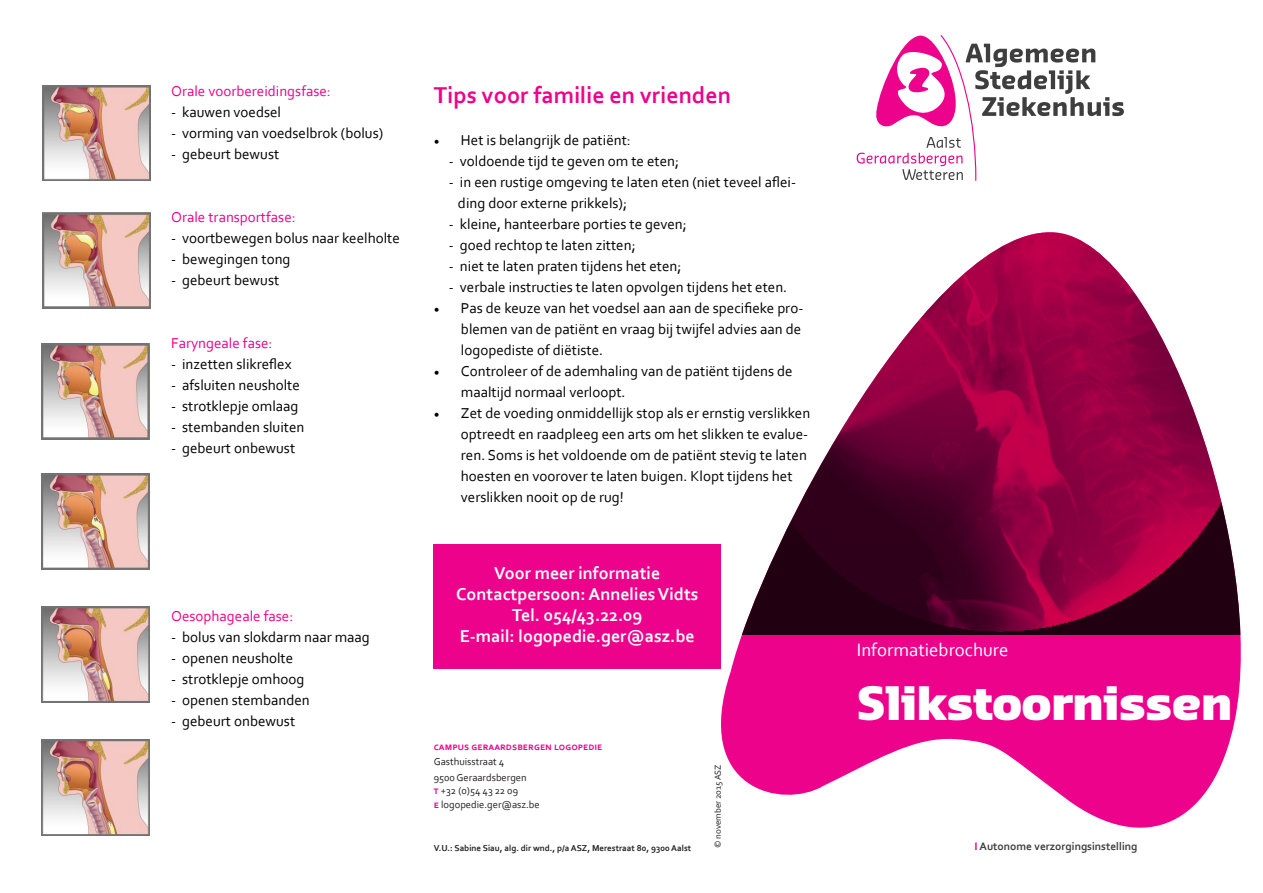
<style>
.page{position:relative;width:1263px;height:893px;background:#fff}
.page>*{position:absolute;margin:0;border:0;box-sizing:border-box;transform-origin:0 0}
.BR_A4_COVER_titel1{font:900 45px "Sansa Pro";color:#fff}
.t1{font:700 24px "Corbel";color:#ed028c}
.BR_A4_COVER_titel2{font:18.75px "Corbel";color:#fff}
.t2{font:700 18px "Corbel";color:#fff}
.t3{font:15px/21px "Corbel";color:#000}
.t4{font:15px "Corbel";color:#ed028c}
.t5{font:700 11.4px "Corbel";color:#3e3e3f}
.t6{font:10.5px "Corbel";color:#231f20}
.t7{font:700 10.5px "Corbel";color:#ed028c}
.t8{font:700 9px "Corbel";color:#231f20}
.t9{font:9px "Corbel";color:#231f20}
.s1{font-family:"Minion Pro"}
.s2{font-weight:700;color:#ed028c}
.s3{color:#ed028c}
</style>
<div class="page">
<svg style="left:713px;top:544px;width:528px;height:284px;fill:#ed028c"></svg>
<img style="left:742px;top:232px;width:499px;height:403px">
<svg style="left:857px;top:35px;width:267px;height:146px"></svg>
<div style="left:434px;top:545px;width:287px;height:124px;background:#ed028c"></div>
<img style="left:43px;top:85px;width:108px;height:96px">
<img style="left:43px;top:213px;width:108px;height:96px">
<img style="left:41px;top:473px;width:109px;height:96px">
<img style="left:41px;top:607px;width:109px;height:96px">
<img style="left:41px;top:343px;width:109px;height:96px">
<img style="left:41px;top:740px;width:109px;height:96px">
<p class="t4" style="left:171px;top:82px;width:161px">Orale voorbereidingsfase:</p>
<p class="t3" style="left:171px;top:101px;width:111px">- kauwen voedsel</p>
<p class="t3" style="left:171px;top:122px;width:214px">- vorming van voedselbrok (bolus)</p>
<p class="t3" style="left:171px;top:143px;width:110px">- gebeurt bewust</p>
<p class="t4" style="left:171px;top:208px;width:126px">Orale transportfase:</p>
<p class="t3" style="left:171px;top:227px;width:230px">- voortbewegen bolus naar keelholte</p>
<p class="t3" style="left:171px;top:248px;width:121px">- bewegingen tong</p>
<p class="t3" style="left:171px;top:269px;width:110px">- gebeurt bewust</p>
<p class="t4" style="left:171px;top:334px;width:103px">Faryngeale fase:</p>
<p class="t3" style="left:171px;top:353px;width:122px">- inzetten slikreflex</p>
<p class="t3" style="left:171px;top:374px;width:130px">- afsluiten neusholte</p>
<p class="t3" style="left:171px;top:395px;width:129px">- strotklepje omlaag</p>
<p class="t3" style="left:171px;top:416px;width:135px">- stembanden sluiten</p>
<p class="t3" style="left:171px;top:437px;width:126px">- gebeurt onbewust</p>
<p class="t4" style="left:171px;top:607px;width:124px">Oesophageale fase:</p>
<p class="t3" style="left:171px;top:626px;width:200px">- bolus van slokdarm naar maag</p>
<p class="t3" style="left:171px;top:647px;width:124px">- openen neusholte</p>
<p class="t3" style="left:171px;top:668px;width:135px">- strotklepje omhoog</p>
<p class="t3" style="left:171px;top:689px;width:140px">- openen stembanden</p>
<p class="t3" style="left:171px;top:710px;width:126px">- gebeurt onbewust</p>
<p class="t1" style="left:434px;top:80px;width:299px">Tips voor familie en vrienden</p>
<p class="t3" style="left:434px;top:129px;width:198px"><span class="s1">•</span> Het is belangrijk de patiënt:</p>
<p class="t3" style="left:449px;top:150px;width:232px">- voldoende tijd te geven om te eten;</p>
<p class="t3" style="left:449px;top:171px;width:349px">- in een rustige omgeving te laten eten (niet teveel aflei-</p>
<p class="t3" style="left:458px;top:192px;width:171px">ding door externe prikkels);</p>
<p class="t3" style="left:449px;top:213px;width:239px">- kleine, hanteerbare porties te geven;</p>
<p class="t3" style="left:449px;top:234px;width:188px">- goed rechtop te laten zitten;</p>
<p class="t3" style="left:449px;top:255px;width:234px">- niet te laten praten tijdens het eten;</p>
<p class="t3" style="left:449px;top:276px;width:340px">- verbale instructies te laten opvolgen tijdens het eten.</p>
<p class="t3" style="left:461px;top:297px;width:344px;text-indent:-27px"><span class="s1">•</span> Pas de keuze van het voedsel aan aan de specifieke pro&shy;blemen van de patiënt en vraag bij twijfel advies aan de logopediste of diëtiste.</p>
<p class="t3" style="left:461px;top:360px;width:333px;text-indent:-27px"><span class="s1">•</span> Controleer of de ademhaling van de patiënt tijdens de maaltijd normaal verloopt.</p>
<p class="t3" style="left:461px;top:402px;width:351px;text-indent:-27px"><span class="s1">•</span> Zet de voeding onmiddellijk stop als er ernstig verslikken optreedt en raadpleeg een arts om het slikken te evalue&shy;ren. Soms is het voldoende om de patiënt stevig te laten hoesten en voorover te laten buigen. Klopt tijdens het verslikken nooit op de rug!</p>
<p class="t2" style="left:494px;top:562px;width:167px">Voor meer informatie</p>
<p class="t2" style="left:456px;top:583px;width:244px">Contactpersoon: Annelies Vidts</p>
<p class="t2" style="left:512px;top:604px;width:132px">Tel. 054/43.22.09</p>
<p class="t2" style="left:460px;top:625px;width:237px">E-mail: logopedie.ger@asz.be</p>
<p class="t7" style="left:434px;top:740px;width:170px">campus geraardsbergen logopedie</p>
<p class="t6" style="left:434px;top:755px;width:72px">Gasthuisstraat 4</p>
<p class="t6" style="left:434px;top:771px;width:94px">9500 Geraardsbergen</p>
<p class="t6" style="left:434px;top:784px;width:86px"><span class="s2">t</span> +32 (0)54 43 22 09</p>
<p class="t6" style="left:434px;top:798px;width:108px"><span class="s2">e</span> logopedie.ger@asz.be</p>
<p class="t8" style="left:434px;top:843px;width:259px">V.U.: Sabine Siau, alg. dir wnd., p/a ASZ, Merestraat 80, 9300 Aalst</p>
<p class="t9" style="left:712px;top:848px;width:85px;rotate:-90deg">© november 2015 ASZ</p>
<p class="BR_A4_COVER_titel2" style="left:857px;top:638px;width:153px">Informatiebrochure</p>
<p class="BR_A4_COVER_titel1" style="left:857px;top:673px;width:377px">Slikstoornissen</p>
<p class="t5" style="left:974px;top:839px;width:164px"><span class="s3">I</span> Autonome verzorgingsinstelling</p>
</div>
